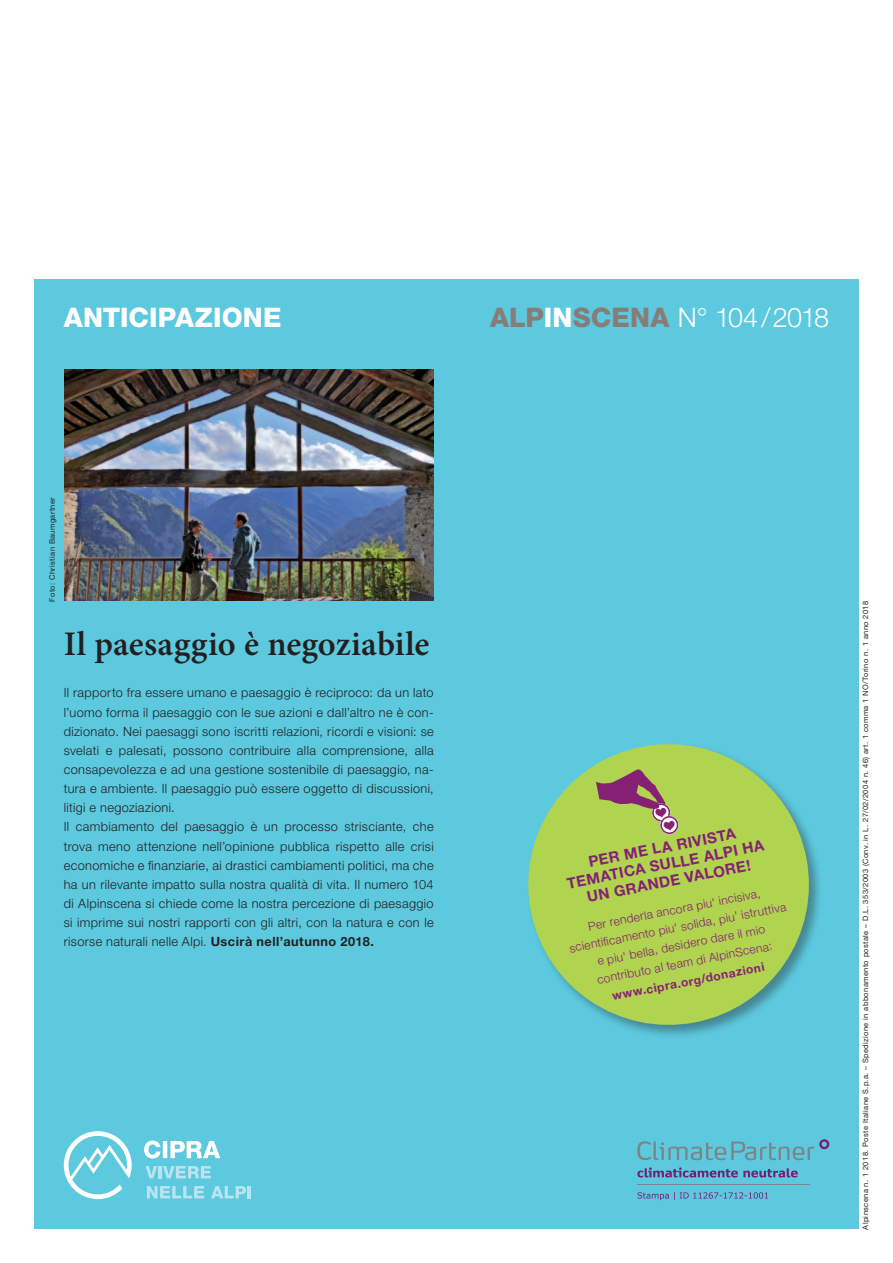
<style>
.page{position:relative;width:893px;height:1263px;background:#fff}
.page>*{position:absolute;margin:0;border:0;box-sizing:border-box;transform-origin:0 0}
.t1{font:600 34.5px "Minion Pro";letter-spacing:.005em;color:#231f20}
.t2{font:800 27px "Helvetica Neue LT Pro";color:#fff}
.t3{font:800 27px "Helvetica Neue LT Pro";letter-spacing:.01em;color:#867d77}
.t4{font:300 27px "Helvetica Neue LT Pro";letter-spacing:-.045em;color:#fff}
.t5{font:700 15px/17.2px "Helvetica Neue LT Pro";color:#862074}
.t6{font:300 12.75px/19.2px "Helvetica Neue LT Pro";letter-spacing:.03em;color:#231f20}
.t7{font:300 12px/18px "Helvetica Neue LT Pro";color:#862074;text-align:center}
.t8{font:700 12px "Helvetica Neue LT Pro";color:#862074}
.t9{font:7.5px "Helvetica Neue LT Pro";letter-spacing:.05em;color:#231f20}
.s1{color:#fff}
.s2{font-weight:700}
</style>
<div class="page">
<div style="left:34px;top:280px;width:825px;height:949px;background:#5cc9df"></div>
<svg style="left:146px;top:1166px;width:11px;height:12px"></svg>
<hr style="left:158px;top:1166px;width:4px;height:12px;background:#bae4ef">
<svg style="left:163px;top:1166px;width:48px;height:12px"></svg>
<svg style="left:147px;top:1186px;width:57px;height:12px"></svg>
<svg style="left:211px;top:1186px;width:40px;height:12px"></svg>
<svg style="left:64px;top:1131px;width:68px;height:68px"></svg>
<svg style="left:144px;top:1140px;width:76px;height:18px"></svg>
<svg style="left:528px;top:744px;width:292px;height:292px;fill:#b0d350"></svg>
<img style="left:64px;top:370px;width:370px;height:231px">
<svg style="left:637px;top:1167px;width:161px;height:10px"></svg>
<hr style="left:638px;top:1184px;width:172px;height:1px;background:#808285">
<svg style="left:637px;top:1139px;width:192px;height:21px"></svg>
<svg style="left:638px;top:1192px;width:130px;height:8px"></svg>
<svg style="left:579px;top:769px;width:100px;height:66px;background:#a9aa62"></svg>
<h2 class="t2" style="left:64px;top:301px;width:130px">ANTICIPAZIONE</h2>
<h2 class="t3" style="left:490px;top:301px;width:142px">ALP<span class="s1">IN</span>SCENA</h2>
<h2 class="t4" style="left:678px;top:300px;width:153px">N° 104/2018</h2>
<p class="t9" style="left:48px;top:602px;width:106px;rotate:-90deg">Foto: Christian Baumgartner</p>
<h1 class="t1" style="left:64px;top:620px;width:367px">Il paesaggio è negoziabile</h1>
<p class="t6" style="left:64px;top:683px;width:371px">Il rapporto fra essere umano e paesaggio è reciproco: da un lato l’uomo forma il paesaggio con le sue azioni e dall’altro ne è con&shy;dizionato. Nei paesaggi sono iscritti relazioni, ricordi e visioni: se svelati e palesati, possono contribuire alla comprensione, alla consapevolezza e ad una gestione sostenibile di paesaggio, na&shy;tura e ambiente. Il paesaggio può essere oggetto di discussioni, litigi e negoziazioni.<br>Il cambiamento del paesaggio è un processo strisciante, che trova meno attenzione nell’opinione pubblica rispetto alle crisi economiche e finanziarie, ai drastici cambiamenti politici, ma che ha un rilevante impatto sulla nostra qualità di vita. Il numero 104 di Alpinscena si chiede come la nostra percezione di paesaggio si imprime sui nostri rapporti con gli altri, con la natura e con le risorse naturali nelle Alpi. <span class="s2">Uscirà nell’autunno 2018.</span></p>
<p class="t5" style="left:562px;top:857px;width:177px;text-indent:25px;rotate:-11deg">PE R ME LA RIVISTA<br>TEMATICA SULLE</p>
<p class="t5" style="left:582px;top:871px;width:185px;text-indent:122px;rotate:-11deg">ALP I HA<br>UN GRANDE VALORE!</p>
<p class="t7" style="left:564px;top:921px;width:222px;rotate:-11deg">Per renderla ancora piu' incisiva,<br>scientifi camento piu' solida, piu' istruttiva e piu' bella, desidero dare il mio contributo al team di AlpinScena:</p>
<p class="t8" style="left:611px;top:989px;width:156px;rotate:-11deg">www.cipra.org/donazioni</p>
<p class="t9" style="left:861px;top:1229px;width:630px;rotate:-90deg">Alpinscena n. 1 2018. Poste Italiane S.p.a. – Spedizione in abbonamento postale – D.L. 353/2003 (Conv. in L. 27/02/2004 n. 46) art. 1 comma 1 NO/Torino n. 1 anno 2018</p>
</div>
